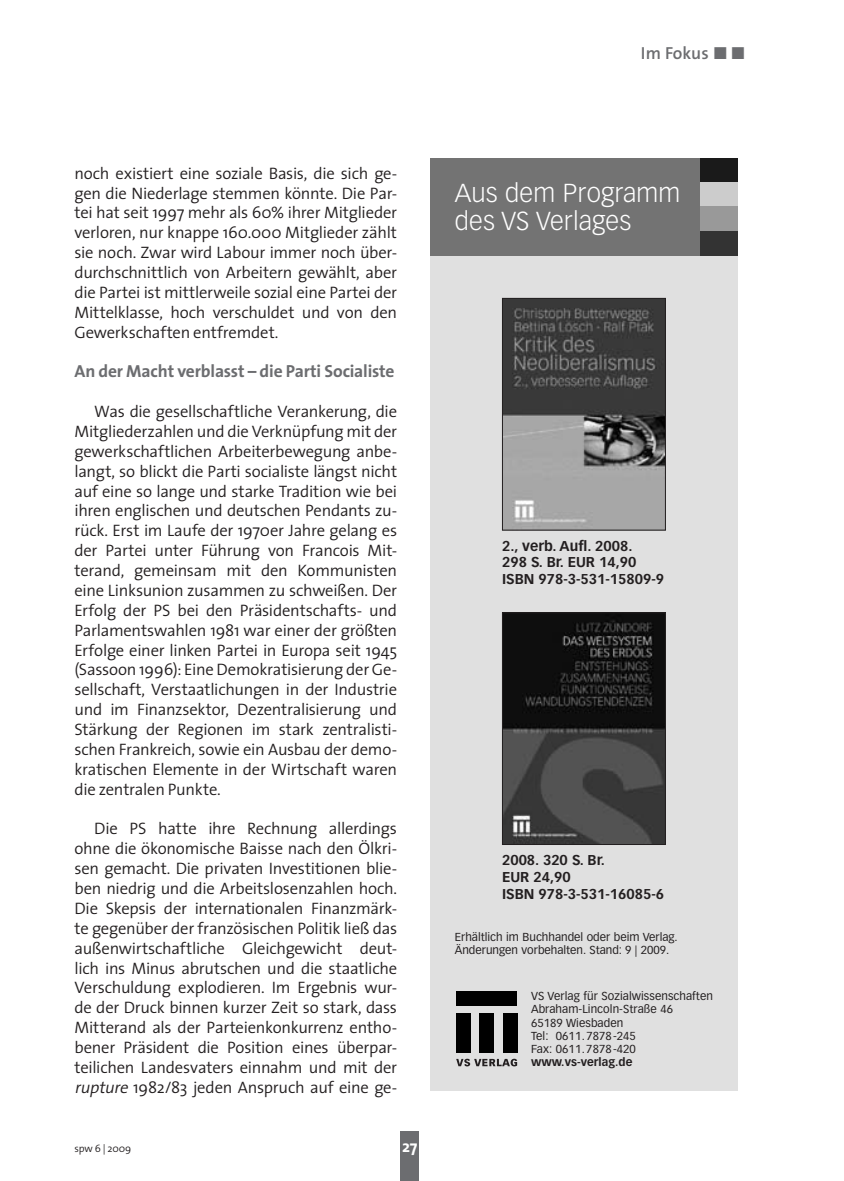
<style>
.page{position:relative;width:844px;height:1181px;background:#fff}
.page>*{position:absolute;margin:0;border:0;box-sizing:border-box;transform-origin:0 0}
.t1{font:300 25.55px/28px "Vectora LH";letter-spacing:.005em;color:#fff}
.t2{font:700 17.5px "The Sans";letter-spacing:-.01em;color:#6c6d70}
.t3{font:600 17.5px "The Sans";letter-spacing:.005em;color:#6c6d70}
.t4{font:300 16.62px/19.9px "The Sans";letter-spacing:-.015em;color:#231f20;text-align:justify}
.t5{font:700 16.62px "The Sans";color:#fff}
.t6{font:700 14px/16.8px "Vectora LH";color:#231f20}
.t7{font:11.38px/13.1px "Vectora LH";letter-spacing:.005em;color:#231f20}
.t8{font:700 11.38px "Vectora LH";letter-spacing:.005em;color:#231f20}
.t9{font:300 10.5px "The Sans";letter-spacing:-.01em;color:#231f20}
.s1{font-family:"The Sans Bold Expert";font-weight:400}
.s2{font-style:italic}
</style>
<div class="page">
<div style="left:400px;top:1131px;width:19px;height:50px;background:#6c6d70"></div>
<div style="left:430px;top:255px;width:307px;height:835px;background:#e0e0e0"></div>
<div style="left:430px;top:158px;width:273px;height:97px;background:#737373"></div>
<div style="left:700px;top:158px;width:37px;height:24px;background:#1a1a1a"></div>
<div style="left:700px;top:182px;width:37px;height:25px;background:#ccc"></div>
<div style="left:700px;top:207px;width:37px;height:24px;background:#999"></div>
<div style="left:700px;top:231px;width:37px;height:24px;background:#333"></div>
<img style="left:504px;top:300px;width:159px;height:228px">
<div style="left:502px;top:298px;width:163px;height:232px;border:1px solid #231f20"></div>
<div style="left:456px;top:1012px;width:14px;height:40px;background:#000"></div>
<div style="left:456px;top:991px;width:61px;height:14px;background:#000"></div>
<div style="left:503px;top:1012px;width:14px;height:40px;background:#000"></div>
<div style="left:479px;top:1012px;width:14px;height:40px;background:#000"></div>
<svg style="left:456px;top:1058px;width:61px;height:8px"></svg>
<img style="left:504px;top:614px;width:159px;height:229px">
<div style="left:502px;top:612px;width:163px;height:233px;border:1px solid #231f20"></div>
<p class="t3" style="left:640px;top:39px;width:106px">Im Fokus <span class="s1">óó</span></p>
<p class="t4" style="left:74px;top:163px;width:324px">noch existiert eine soziale Basis, die sich ge&shy;gen die Niederlage stemmen könnte. Die Par&shy;tei hat seit 1997 mehr als 60% ihrer Mitglieder verloren, nur knappe 160.000 Mitglieder zählt sie noch. Zwar wird Labour immer noch über&shy;durchschnittlich von Arbeitern gewählt, aber die Partei ist mittlerweile sozial eine Partei der Mittelklasse, hoch verschuldet und von den Gewerkschaften entfremdet.</p>
<p class="t2" style="left:74px;top:360px;width:321px">An der Macht verblasst – die Parti Socialiste</p>
<p class="t4" style="left:74px;top:402px;width:324px;text-indent:20px">Was die gesellschaftliche Verankerung, die Mitgliederzahlen und die Verknüpfung mit der gewerkschaftlichen Arbeiterbewegung anbe&shy;langt, so blickt die Parti socialiste längst nicht auf eine so lange und starke Tradition wie bei ihren englischen und deutschen Pendants zu&shy;rück. Erst im Laufe der 1970er Jahre gelang es der Partei unter Führung von Francois Mit&shy;terand, gemeinsam mit den Kommunisten eine Linksunion zusammen zu schweißen. Der Erfolg der PS bei den Präsidentschafts- und Parlamentswahlen 1981 war einer der größten Erfolge einer linken Partei in Europa seit 1945 (Sassoon 1996): Eine Demokratisierung der Ge&shy;sellschaft, Verstaatlichungen in der Industrie und im Finanzsektor, Dezentralisierung und Stärkung der Regionen im stark zentralisti&shy;schen Frankreich, sowie ein Ausbau der demo&shy;kratischen Elemente in der Wirtschaft waren die zentralen Punkte.</p>
<p class="t4" style="left:74px;top:819px;width:324px;text-indent:20px">Die PS hatte ihre Rechnung allerdings ohne die ökonomische Baisse nach den Ölkri&shy;sen gemacht. Die privaten Investitionen blie&shy;ben niedrig und die Arbeitslosenzahlen hoch.<br>Die Skepsis der internationalen Finanzmärk&shy;te gegenüber der französischen Politik ließ das außenwirtschaftliche Gleichgewicht deut&shy;lich ins Minus abrutschen und die staatliche Verschuldung explodieren. Im Ergebnis wur&shy;de der Druck binnen kurzer Zeit so stark, dass Mitterand als der Parteienkonkurrenz entho&shy;bener Präsident die Position eines überpar&shy;teilichen Landesvaters einnahm und mit der <span class="s2">rupture</span> 1982/83 jeden Anspruch auf eine ge-</p>
<p class="t9" style="left:74px;top:1142px;width:58px">spw 6 | 2009</p>
<p class="t5" style="left:402px;top:1136px;width:17px">27</p>
<h1 class="t1" style="left:454px;top:179px;width:227px">Aus dem Programm des VS Verlages</h1>
<p class="t6" style="left:502px;top:537px;width:163px">2., verb. Aufl. 2008.<br>298 S. Br. EUR 14,90<br>ISBN 978-3-531-15809-9</p>
<p class="t6" style="left:502px;top:851px;width:163px">2008. 320 S. Br.<br>EUR 24,90<br>ISBN 978-3-531-16085-6</p>
<p class="t7" style="left:454px;top:930px;width:224px">Erhältlich im Buchhandel oder beim Verlag.<br>Änderungen vorbehalten. Stand: 9 | 2009.</p>
<p class="t7" style="left:531px;top:989px;width:183px">VS Verlag für Sozialwissenschaften<br>Abraham-Lincoln-Straße 46<br>65189 Wiesbaden<br>Tel: 0611.7878-245<br>Fax: 0611.7878-420</p>
<p class="t8" style="left:531px;top:1055px;width:103px">www.vs-verlag.de</p>
</div>
